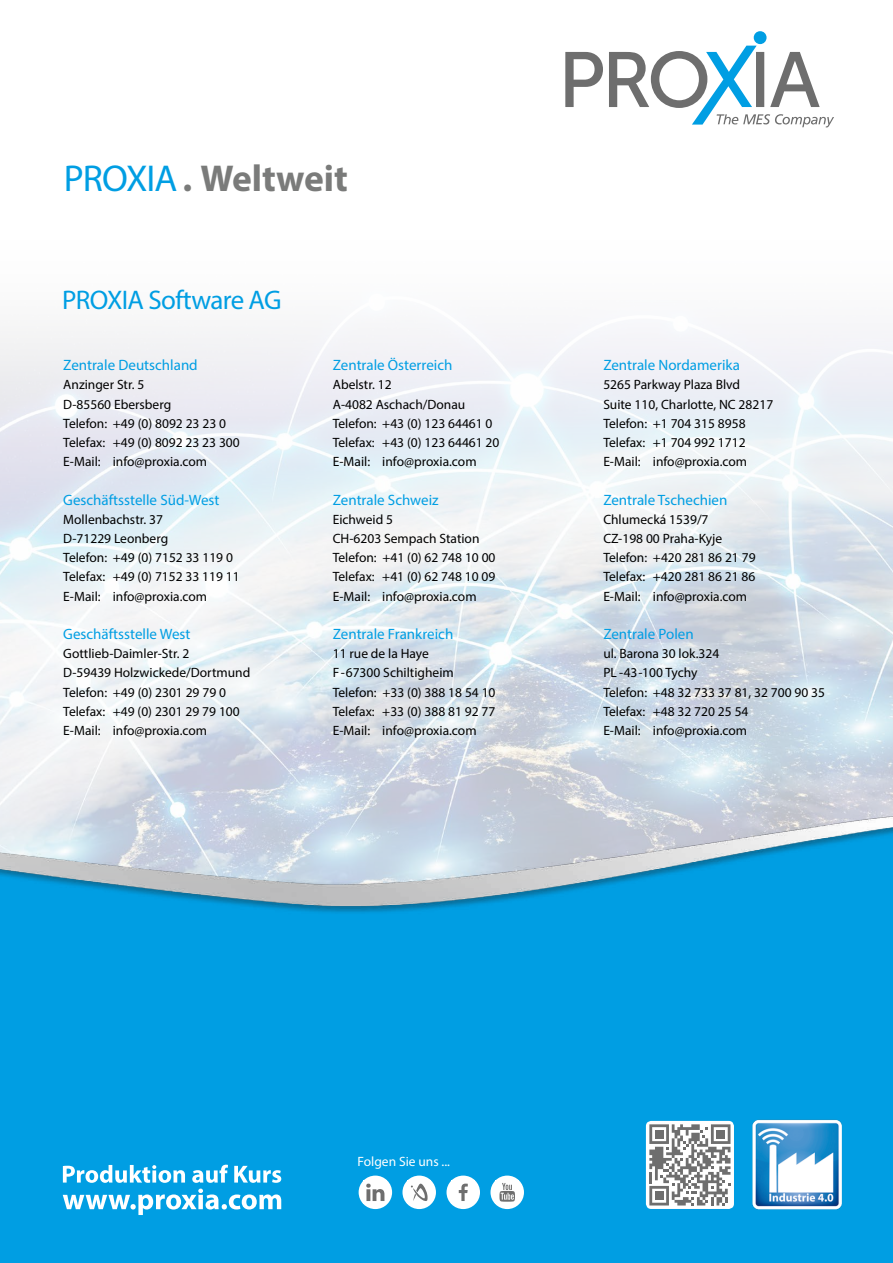
<style>
.page{position:relative;width:893px;height:1263px;background:#fff}
.page>*{position:absolute;margin:0;border:0;box-sizing:border-box;transform-origin:0 0}
.t1{font:700 37.5px "Myriad Pro";color:#7a7b7a}
.t2{font:27px "Myriad Pro";letter-spacing:-.025em;color:#009ee3}
.t3{font:15px "Myriad Pro";color:#009ee3}
.t4{font:13.5px/19.2px "Myriad Pro";color:#000}
.t5{font:13.5px "Myriad Pro";color:#fff}
.s1{font-weight:400;color:#009ee3}
</style>
<div class="page">
<img style="left:0;top:618px;width:893px;height:184px">
<svg style="left:0;top:331px;width:893px;height:287px;fill:#ecf0f5"></svg>
<div style="left:0;top:917px;width:893px;height:346px;background:#009ee3"></div>
<svg style="left:565px;top:31px;width:269px;height:96px"></svg>
<svg style="left:63px;top:1165px;width:218px;height:50px"></svg>
<img style="left:746px;top:1114px;width:102px;height:102px">
<div style="left:646px;top:1121px;width:88px;height:88px;background:#fff;border-radius:5px"></div>
<svg style="left:649px;top:1124px;width:81px;height:81px"></svg>
<div style="left:359px;top:1175px;width:33px;height:34px;background:#fff;border-radius:50%"></div>
<svg style="left:366px;top:1183px;width:18px;height:18px"></svg>
<svg style="left:402px;top:1175px;width:34px;height:34px"></svg>
<div style="left:408px;top:1181px;width:23px;height:23px;background:#fff"></div>
<svg style="left:411px;top:1183px;width:17px;height:18px"></svg>
<svg style="left:446px;top:1175px;width:34px;height:34px"></svg>
<div style="left:452px;top:1181px;width:23px;height:23px;background:#fff"></div>
<svg style="left:459px;top:1183px;width:9px;height:18px"></svg>
<svg style="left:490px;top:1175px;width:34px;height:34px"></svg>
<div style="left:496px;top:1181px;width:23px;height:23px;background:#fff"></div>
<svg style="left:499px;top:1183px;width:16px;height:19px"></svg>
<img style="left:0;top:802px;width:893px;height:115px">
<h1 class="t1" style="left:64px;top:154px;width:286px"><span class="s1">PROXIA</span>. Weltweit</h1>
<h2 class="t2" style="left:62px;top:283px;width:221px">PROXIA Software AG</h2>
<p class="t3" style="left:63px;top:356px;width:136px">Zentrale Deutschland</p>
<p class="t4" style="left:63px;top:375px;width:178px">Anzinger Str. 5<br>D-85560 Ebersberg<br>Telefon: +49 (0) 8092 23 23 0<br>Telefax: +49 (0) 8092 23 23 300<br>E-Mail: info@proxia.com</p>
<p class="t3" style="left:63px;top:490px;width:158px">Geschäftsstelle Süd-West</p>
<p class="t4" style="left:63px;top:509px;width:178px">Mollenbachstr. 37<br>D-71229 Leonberg<br>Telefon: +49 (0) 7152 33 119 0<br>Telefax: +49 (0) 7152 33 119 11<br>E-Mail: info@proxia.com</p>
<p class="t3" style="left:63px;top:625px;width:129px">Geschäftsstelle West</p>
<p class="t4" style="left:63px;top:644px;width:189px">Gottlieb-Daimler-Str. 2<br>D-59439 Holzwickede/Dortmund<br>Telefon: +49 (0) 2301 29 79 0<br>Telefax: +49 (0) 2301 29 79 100<br>E-Mail: info@proxia.com</p>
<p class="t3" style="left:333px;top:356px;width:121px">Zentrale Österreich</p>
<p class="t4" style="left:333px;top:375px;width:168px">Abelstr. 12<br>A-4082 Aschach/Donau<br>Telefon: +43 (0) 123 64461 0<br>Telefax: +43 (0) 123 64461 20<br>E-Mail: info@proxia.com</p>
<p class="t3" style="left:333px;top:490px;width:107px">Zentrale Schweiz</p>
<p class="t4" style="left:333px;top:509px;width:164px">Eichweid 5<br>CH-6203 Sempach Station<br>Telefon: +41 (0) 62 748 10 00<br>Telefax: +41 (0) 62 748 10 09<br>E-Mail: info@proxia.com</p>
<p class="t3" style="left:333px;top:625px;width:122px">Zentrale Frankreich</p>
<p class="t4" style="left:333px;top:644px;width:164px">11 rue de la Haye<br>F -67300 Schiltigheim<br>Telefon: +33 (0) 388 18 54 10<br>Telefax: +33 (0) 388 81 92 77<br>E-Mail: info@proxia.com</p>
<p class="t3" style="left:603px;top:356px;width:138px">Zentrale Nordamerika</p>
<p class="t4" style="left:603px;top:375px;width:171px">5265 Parkway Plaza Blvd<br>Suite 110, Charlotte, NC 28217<br>Telefon: +1 704 315 8958<br>Telefax: +1 704 992 1712<br>E-Mail: info@proxia.com</p>
<p class="t3" style="left:603px;top:490px;width:126px">Zentrale Tschechien</p>
<p class="t4" style="left:603px;top:509px;width:154px">Chlumecká 1539/7<br>CZ-198 00 Praha-Kyje<br>Telefon: +420 281 86 21 79<br>Telefax: +420 281 86 21 86<br>E-Mail: info@proxia.com</p>
<p class="t3" style="left:603px;top:625px;width:92px">Zentrale Polen</p>
<p class="t4" style="left:603px;top:644px;width:223px">ul. Barona 30 lok.324<br>PL -43-100 Tychy<br>Telefon: +48 32 733 37 81, 32 700 90 35<br>Telefax: +48 32 720 25 54<br>E-Mail: info@proxia.com</p>
<p class="t5" style="left:358px;top:1153px;width:94px">Folgen Sie uns ...</p>
</div>
